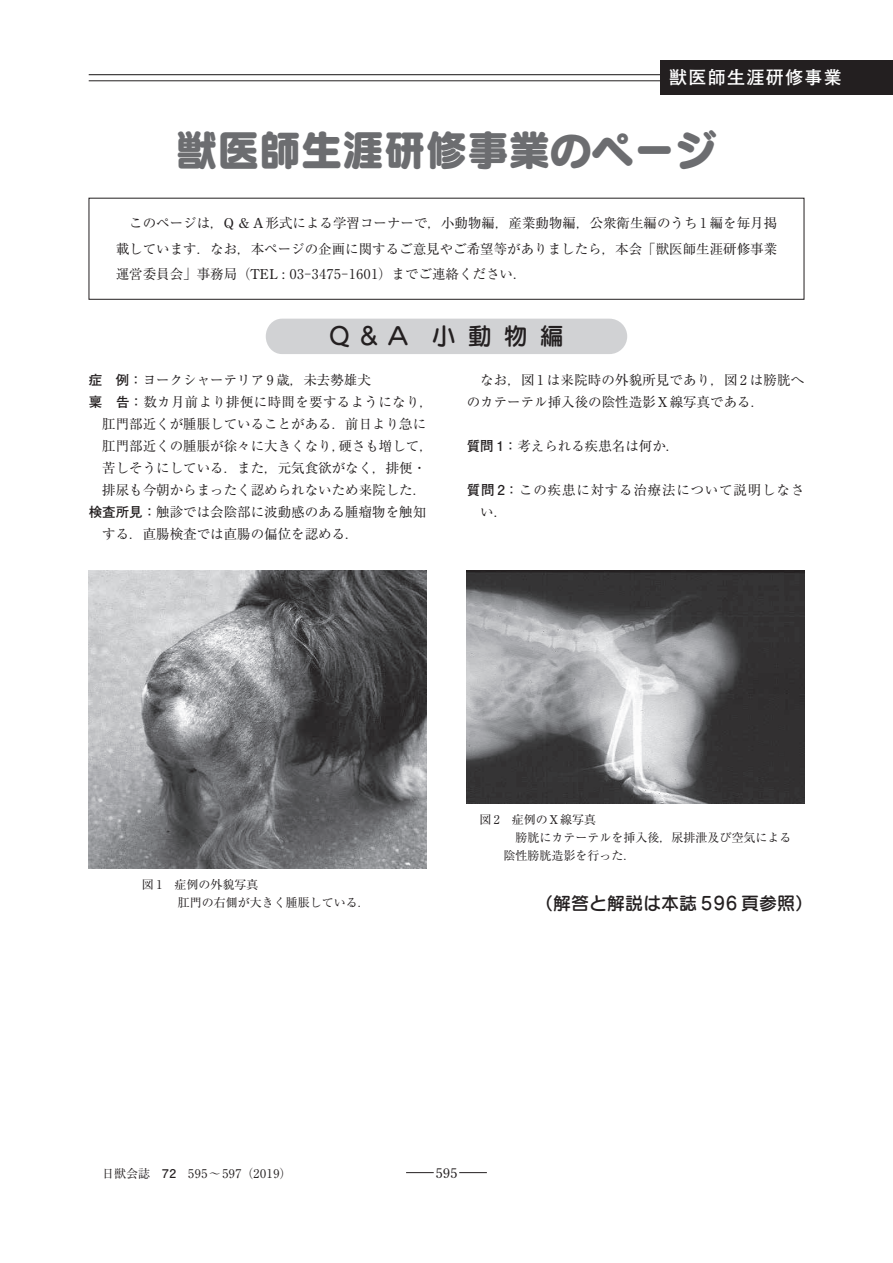
<style>
.page{position:relative;width:893px;height:1263px;background:#fff}
.page>*{position:absolute;margin:0;border:0;box-sizing:border-box;transform-origin:0 0}
.t1{font:42px "Seurat Pro EB";letter-spacing:-.01em;color:#6c6d70}
.t2{font:24px "Seurat Pro DB";color:#231f20}
.t3{font:18px "Seurat Pro DB";color:#231f20}
.t4{font:700 18px "Futo Go B101 Pr 6";letter-spacing:.075em;color:#fff}
.t5{font:13.5px/25.5px "Ryumin Pr 6";color:#231f20;text-align:justify}
.t6{font:13.5px/21.9px "Ryumin Pr 6";letter-spacing:.06em;color:#231f20}
.t7{font:13.5px "Ryumin Pr 6";letter-spacing:.025em;color:#231f20}
.t8{font:13.5px "Century Old Style";color:#231f20}
.t9{font:12px/18px "Ryumin Pr 6";color:#231f20}
.t10{font:12px "Ryumin Pr 6";letter-spacing:.05em;color:#231f20}
.s1{font-family:"Century Old Style"}
.s2{font-family:"Futo Go B101 Pr 6";font-weight:700}
</style>
<div class="page">
<svg style="left:406px;top:1172px;width:28px;height:1px"></svg>
<svg style="left:459px;top:1172px;width:28px;height:1px"></svg>
<hr style="left:89px;top:74px;width:715px;height:1px;background:#231f20">
<hr style="left:89px;top:81px;width:715px;height:1px;background:#231f20">
<div style="left:660px;top:61px;width:233px;height:34px;background:#231f20"></div>
<div style="left:89px;top:198px;width:715px;height:102px;border:1px solid #231f20"></div>
<div style="left:266px;top:319px;width:361px;height:35px;background:#d1d2d4;border-radius:17px"></div>
<img style="left:89px;top:570px;width:337px;height:299px">
<img style="left:467px;top:570px;width:337px;height:233px">
<h3 class="t4" style="left:669px;top:63px;width:174px">獣医師生涯研修事業</h3>
<h1 class="t1" style="left:176px;top:120px;width:542px">獣医師生涯研修事業のページ</h1>
<p class="t5" style="left:116px;top:210px;width:663px;text-indent:14px">このページは，<span class="s1">Q &amp; A</span> 形式による学習コーナーで，小動物編，産業動物編，公衆衛生編のうち 1 編を毎月掲載しています．なお，本ページの企画に関するご意見やご希望等がありましたら，本会「獣医師生涯研修事業運営委員会」事務局（<span class="s1">TEL :</span> 03-3475-1601）までご連絡ください．</p>
<h2 class="t2" style="left:329px;top:320px;width:236px">Q &amp; A　小動物編</h2>
<p class="t5" style="left:89px;top:367px;width:284px"><span class="s2">症　例：</span>ヨークシャーテリア 9 歳，未去勢雄犬</p>
<p class="t7" style="left:89px;top:391px;width:346px"><span class="s2">稟　告：</span>数カ月前より排便に時間を要するようになり，</p>
<p class="t5" style="left:102px;top:411px;width:325px">肛門部近くが腫脹していることがある．前日より急に</p>
<p class="t5" style="left:102px;top:432px;width:332px">肛門部近くの腫脹が徐々に大きくなり，硬さも増して，</p>
<p class="t5" style="left:102px;top:454px;width:325px">苦しそうにしている．また，元気食欲がなく，排便・</p>
<p class="t5" style="left:102px;top:476px;width:325px">排尿も今朝からまったく認められないため来院した．</p>
<p class="t5" style="left:89px;top:498px;width:339px"><span class="s2">検査所見：</span>触診では会陰部に波動感のある腫瘤物を触知</p>
<p class="t5" style="left:102px;top:520px;width:258px">する．直腸検査では直腸の偏位を認める．</p>
<p class="t5" style="left:467px;top:368px;width:339px;line-height:21.9px;text-indent:14px">なお，図 1 は来院時の外貌所見であり，図 2 は膀胱へのカテーテル挿入後の陰性造影 <span class="s1">X</span> 線写真である．</p>
<p class="t5" style="left:467px;top:432px;width:214px"><span class="s2">質問 1：</span>考えられる疾患名は何か．</p>
<p class="t6" style="left:480px;top:478px;width:325px;text-indent:-14px"><span class="s2">質問 2：</span>この疾患に対する治療法について説明しなさい．</p>
<p class="t9" style="left:178px;top:875px;width:193px;text-indent:-36px">図 1　症例の外貌写真<br>肛門の右側が大きく腫脹している．</p>
<p class="t9" style="left:479px;top:809px;width:118px">図 2　症例の <span class="s1">X</span> 線写真</p>
<p class="t9" style="left:515px;top:827px;width:278px">膀胱にカテーテルを挿入後，尿排泄及び空気による</p>
<p class="t9" style="left:503px;top:845px;width:133px">陰性膀胱造影を行った．</p>
<h3 class="t3" style="left:535px;top:891px;width:280px">（解答と解説は本誌 596 頁参照）</h3>
<p class="t10" style="left:102px;top:1164px;width:191px">日獣会誌　<span class="s2">72</span>　595～597（2019）</p>
<p class="t8" style="left:436px;top:1164px;width:23px">595</p>
</div>
